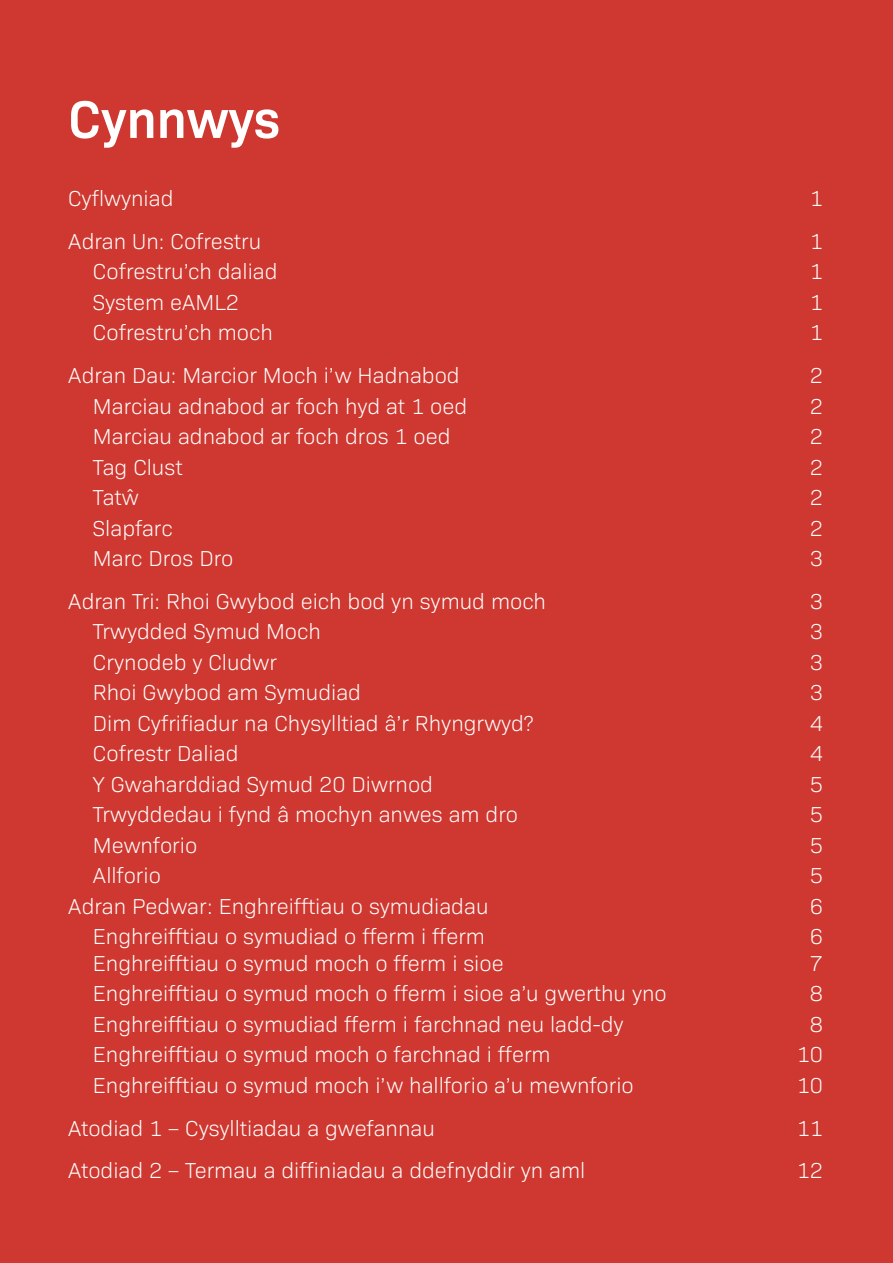
<style>
.page{position:relative;width:893px;height:1263px;background:#cf3830}
.page>*{position:absolute;margin:0;border:0;box-sizing:border-box;transform-origin:0 0}
.H1_Contents_Heading{font:600 53.7px "Bio Sans";letter-spacing:-.01em;color:#fff}
.Contents_Text_1mm{font:300 21.9px "Bio Sans";color:#fff}
.Contents_Text_4mm{font:300 21.9px "Bio Sans";color:#fff}
</style>
<div class="page">
<h1 class="H1_Contents_Heading" style="left:68px;top:79px;width:214px">Cynnwys</h1>
<p class="Contents_Text_4mm" style="left:68px;top:182px;width:107px">Cyflwyniad</p>
<p class="Contents_Text_4mm" style="left:810px;top:182px;width:15px">1</p>
<p class="Contents_Text_1mm" style="left:68px;top:225px;width:195px">Adran Un: Cofrestru</p>
<p class="Contents_Text_1mm" style="left:810px;top:225px;width:15px">1</p>
<p class="Contents_Text_1mm" style="left:93px;top:256px;width:186px">Cofrestru’ch daliad</p>
<p class="Contents_Text_1mm" style="left:810px;top:256px;width:15px">1</p>
<p class="Contents_Text_1mm" style="left:93px;top:286px;width:148px">System eAML2</p>
<p class="Contents_Text_1mm" style="left:810px;top:286px;width:15px">1</p>
<p class="Contents_Text_4mm" style="left:93px;top:317px;width:181px">Cofrestru’ch moch</p>
<p class="Contents_Text_4mm" style="left:810px;top:317px;width:15px">1</p>
<p class="Contents_Text_1mm" style="left:68px;top:360px;width:393px">Adran Dau: Marcior Moch i’w Hadnabod</p>
<p class="Contents_Text_1mm" style="left:810px;top:360px;width:15px">2</p>
<p class="Contents_Text_1mm" style="left:93px;top:390px;width:376px">Marciau adnabod ar foch hyd at 1 oed</p>
<p class="Contents_Text_1mm" style="left:810px;top:390px;width:15px">2</p>
<p class="Contents_Text_1mm" style="left:93px;top:421px;width:359px">Marciau adnabod ar foch dros 1 oed</p>
<p class="Contents_Text_1mm" style="left:810px;top:421px;width:15px">2</p>
<p class="Contents_Text_1mm" style="left:93px;top:451px;width:91px">Tag Clust</p>
<p class="Contents_Text_1mm" style="left:810px;top:451px;width:15px">2</p>
<p class="Contents_Text_1mm" style="left:93px;top:482px;width:47px">Tatŵ</p>
<p class="Contents_Text_1mm" style="left:810px;top:482px;width:15px">2</p>
<p class="Contents_Text_1mm" style="left:93px;top:512px;width:81px">Slapfarc</p>
<p class="Contents_Text_1mm" style="left:810px;top:512px;width:15px">2</p>
<p class="Contents_Text_4mm" style="left:93px;top:543px;width:142px">Marc Dros Dro</p>
<p class="Contents_Text_4mm" style="left:810px;top:543px;width:15px">3</p>
<p class="Contents_Text_1mm" style="left:68px;top:585px;width:479px">Adran Tri: Rhoi Gwybod eich bod yn symud moch</p>
<p class="Contents_Text_1mm" style="left:810px;top:585px;width:15px">3</p>
<p class="Contents_Text_1mm" style="left:93px;top:616px;width:229px">Trwydded Symud Moch</p>
<p class="Contents_Text_1mm" style="left:810px;top:616px;width:15px">3</p>
<p class="Contents_Text_1mm" style="left:93px;top:646px;width:186px">Crynodeb y Cludwr</p>
<p class="Contents_Text_1mm" style="left:810px;top:646px;width:15px">3</p>
<p class="Contents_Text_1mm" style="left:93px;top:677px;width:270px">Rhoi Gwybod am Symudiad</p>
<p class="Contents_Text_1mm" style="left:810px;top:677px;width:15px">3</p>
<p class="Contents_Text_1mm" style="left:93px;top:707px;width:442px">Dim Cyfrifiadur na Chysylltiad â’r Rhyngrwyd?</p>
<p class="Contents_Text_1mm" style="left:810px;top:707px;width:15px">4</p>
<p class="Contents_Text_1mm" style="left:93px;top:738px;width:147px">Cofrestr Daliad</p>
<p class="Contents_Text_1mm" style="left:810px;top:738px;width:15px">4</p>
<p class="Contents_Text_1mm" style="left:93px;top:768px;width:342px">Y Gwaharddiad Symud 20 Diwrnod</p>
<p class="Contents_Text_1mm" style="left:810px;top:768px;width:15px">5</p>
<p class="Contents_Text_1mm" style="left:93px;top:799px;width:427px">Trwyddedau i fynd â mochyn anwes am dro</p>
<p class="Contents_Text_1mm" style="left:810px;top:799px;width:15px">5</p>
<p class="Contents_Text_1mm" style="left:93px;top:829px;width:106px">Mewnforio</p>
<p class="Contents_Text_1mm" style="left:810px;top:829px;width:15px">5</p>
<p class="Contents_Text_1mm" style="left:93px;top:860px;width:70px">Allforio</p>
<p class="Contents_Text_1mm" style="left:810px;top:860px;width:15px">5</p>
<p class="Contents_Text_1mm" style="left:68px;top:890px;width:422px">Adran Pedwar: Enghreifftiau o symudiadau</p>
<p class="Contents_Text_1mm" style="left:810px;top:890px;width:15px">6</p>
<p class="Contents_Text_1mm" style="left:93px;top:921px;width:394px">Enghreifftiau o symudiad o fferm i fferm</p>
<p class="Contents_Text_1mm" style="left:810px;top:921px;width:15px">6</p>
<p class="Contents_Text_1mm" style="left:93px;top:947px;width:412px">Enghreifftiau o symud moch o fferm i sioe</p>
<p class="Contents_Text_1mm" style="left:810px;top:947px;width:15px">7</p>
<p class="Contents_Text_1mm" style="left:93px;top:978px;width:575px">Enghreifftiau o symud moch o fferm i sioe a’u gwerthu yno</p>
<p class="Contents_Text_1mm" style="left:810px;top:978px;width:15px">8</p>
<p class="Contents_Text_1mm" style="left:93px;top:1008px;width:532px">Enghreifftiau o symudiad fferm i farchnad neu ladd-dy</p>
<p class="Contents_Text_1mm" style="left:810px;top:1008px;width:15px">8</p>
<p class="Contents_Text_1mm" style="left:93px;top:1039px;width:459px">Enghreifftiau o symud moch o farchnad i fferm</p>
<p class="Contents_Text_1mm" style="left:797px;top:1039px;width:28px">10</p>
<p class="Contents_Text_4mm" style="left:93px;top:1069px;width:542px">Enghreifftiau o symud moch i’w hallforio a’u mewnforio</p>
<p class="Contents_Text_4mm" style="left:797px;top:1069px;width:28px">10</p>
<p class="Contents_Text_4mm" style="left:68px;top:1112px;width:368px">Atodiad 1 – Cysylltiadau a gwefannau</p>
<p class="Contents_Text_4mm" style="left:797px;top:1112px;width:28px">11</p>
<p class="Contents_Text_4mm" style="left:68px;top:1155px;width:519px">Atodiad 2 – Termau a diffiniadau a ddefnyddir yn aml</p>
<p class="Contents_Text_4mm" style="left:797px;top:1155px;width:28px">12</p>
</div>
